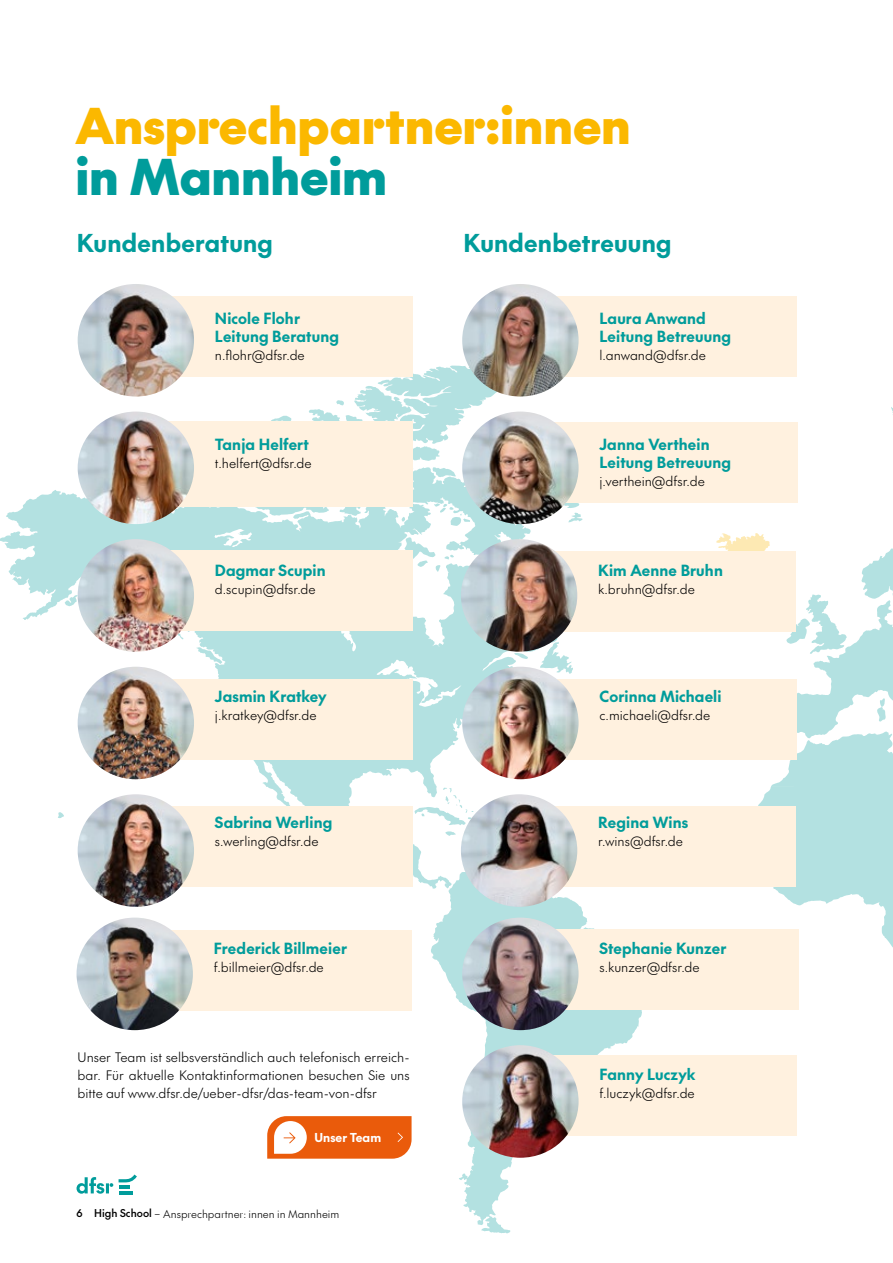
<style>
.page{position:relative;width:893px;height:1263px;background:#fff}
.page>*{position:absolute;margin:0;border:0;box-sizing:border-box;transform-origin:0 0}
.t1{font:900 48px "The Future";letter-spacing:.01em;color:#fbb800}
.t2{font:900 48px "The Future";letter-spacing:.01em;color:#009c9b}
.t3{font:700 24px "The Future";letter-spacing:.01em;color:#009c9b}
.t4{font:700 15px/18px "The Future";letter-spacing:.01em;color:#009c9b}
.t5{font:300 12.75px/18px "The Future";color:#000;text-align:justify}
.t6{font:700 12px "The Future";color:#fff}
.t7{font:300 10.5px "The Future";color:#000}
.s1{font-weight:500}
</style>
<div class="page">
<svg style="left:77px;top:1177px;width:36px;height:17px"></svg>
<svg style="left:119px;top:1192px;width:13px;height:3px"></svg>
<hr style="left:119px;top:1185px;width:11px;height:4px;background:#009c9b">
<svg style="left:119px;top:1174px;width:18px;height:8px"></svg>
<svg style="left:0;top:464px;width:525px;height:423px"></svg>
<svg style="left:414px;top:787px;width:80px;height:49px"></svg>
<svg style="left:57px;top:812px;width:8px;height:6px"></svg>
<svg style="left:514px;top:652px;width:58px;height:15px"></svg>
<svg style="left:579px;top:504px;width:4px;height:18px"></svg>
<svg style="left:431px;top:864px;width:211px;height:369px"></svg>
<svg style="left:716px;top:533px;width:35px;height:18px"></svg>
<svg style="left:751px;top:428px;width:142px;height:520px"></svg>
<svg style="left:208px;top:365px;width:323px;height:207px"></svg>
<div style="left:122px;top:679px;width:291px;height:81px;background:#fff1df"></div>
<img style="left:78px;top:667px;width:116px;height:112px">
<div style="left:506px;top:296px;width:291px;height:81px;background:#fff1df"></div>
<img style="left:462px;top:284px;width:117px;height:112px">
<div style="left:505px;top:551px;width:291px;height:81px;background:#fff1df"></div>
<img style="left:461px;top:539px;width:116px;height:113px">
<div style="left:122px;top:806px;width:291px;height:81px;background:#fff1df"></div>
<img style="left:78px;top:794px;width:116px;height:113px">
<div style="left:122px;top:296px;width:291px;height:81px;background:#fff1df"></div>
<img style="left:78px;top:284px;width:116px;height:112px">
<div style="left:121px;top:930px;width:291px;height:81px;background:#fff1df"></div>
<img style="left:77px;top:917px;width:116px;height:113px">
<div style="left:505px;top:806px;width:291px;height:81px;background:#fff1df"></div>
<img style="left:461px;top:794px;width:116px;height:113px">
<div style="left:506px;top:679px;width:291px;height:81px;background:#fff1df"></div>
<img style="left:462px;top:667px;width:117px;height:112px">
<div style="left:122px;top:550px;width:291px;height:81px;background:#fff1df"></div>
<img style="left:78px;top:539px;width:116px;height:113px">
<div style="left:506px;top:422px;width:291px;height:81px;background:#fff1df"></div>
<img style="left:462px;top:412px;width:117px;height:112px">
<div style="left:506px;top:929px;width:293px;height:81px;background:#fff1df"></div>
<img style="left:462px;top:917px;width:117px;height:113px">
<div style="left:122px;top:422px;width:291px;height:85px;background:#fff1df"></div>
<img style="left:78px;top:412px;width:116px;height:112px">
<div style="left:506px;top:1055px;width:291px;height:81px;background:#fff1df"></div>
<img style="left:462px;top:1045px;width:117px;height:113px">
<svg style="left:267px;top:1116px;width:145px;height:43px"></svg>
<h1 class="t1" style="left:76px;top:90px;width:556px">Ansprechpartner:innen</h1>
<h1 class="t2" style="left:76px;top:141px;width:313px">in Mannheim</h1>
<h2 class="t3" style="left:77px;top:226px;width:198px">Kundenberatung</h2>
<h2 class="t3" style="left:464px;top:226px;width:209px">Kundenbetreuung</h2>
<p class="t4" style="left:215px;top:309px;width:126px">Nicole Flohr<br>Leitung Beratung</p>
<p class="t5" style="left:215px;top:346px;width:91px">n.flohr@dfsr.de</p>
<p class="t4" style="left:599px;top:309px;width:133px">Laura Anwand<br>Leitung Betreuung</p>
<p class="t5" style="left:599px;top:346px;width:108px">l.anwand@dfsr.de</p>
<p class="t4" style="left:215px;top:435px;width:96px">Tanja Helfert</p>
<p class="t5" style="left:215px;top:454px;width:98px">t.helfert@dfsr.de</p>
<p class="t4" style="left:599px;top:435px;width:133px">Janna Verthein<br>Leitung Betreuung</p>
<p class="t5" style="left:599px;top:472px;width:107px">j.verthein@dfsr.de</p>
<p class="t4" style="left:215px;top:561px;width:112px">Dagmar Scupin</p>
<p class="t5" style="left:215px;top:580px;width:102px">d.scupin@dfsr.de</p>
<p class="t4" style="left:598px;top:561px;width:126px">Kim Aenne Bruhn</p>
<p class="t5" style="left:598px;top:580px;width:98px">k.bruhn@dfsr.de</p>
<p class="t4" style="left:215px;top:687px;width:113px">Jasmin Kratkey</p>
<p class="t5" style="left:215px;top:706px;width:103px">j.kratkey@dfsr.de</p>
<p class="t4" style="left:599px;top:687px;width:124px">Corinna Michaeli</p>
<p class="t5" style="left:599px;top:706px;width:112px">c.michaeli@dfsr.de</p>
<p class="t4" style="left:215px;top:813px;width:119px">Sabrina Werling</p>
<p class="t5" style="left:215px;top:832px;width:105px">s.werling@dfsr.de</p>
<p class="t4" style="left:598px;top:813px;width:91px">Regina Wins</p>
<p class="t5" style="left:598px;top:832px;width:86px">r.wins@dfsr.de</p>
<p class="t4" style="left:214px;top:939px;width:135px">Frederick Billmeier</p>
<p class="t5" style="left:214px;top:958px;width:111px">f.billmeier@dfsr.de</p>
<p class="t4" style="left:599px;top:939px;width:128px">Stephanie Kunzer</p>
<p class="t5" style="left:599px;top:958px;width:102px">s.kunzer@dfsr.de</p>
<p class="t5" style="left:78px;top:1048px;width:334px">Unser Team ist selbsverständlich auch telefonisch erreich&shy;bar. Für aktuelle Kontaktinformationen besuchen Sie uns bitte auf www.dfsr.de/ueber-dfsr/das-team-von-dfsr</p>
<p class="t6" style="left:315px;top:1129px;width:68px">Unser Team</p>
<p class="t4" style="left:599px;top:1065px;width:97px">Fanny Luczyk</p>
<p class="t5" style="left:599px;top:1084px;width:97px">f.luczyk@dfsr.de</p>
<p class="t7" style="left:77px;top:1207px;width:264px"><span class="s1">6 High School</span> – Ansprechpartner: innen in Mannheim</p>
</div>
